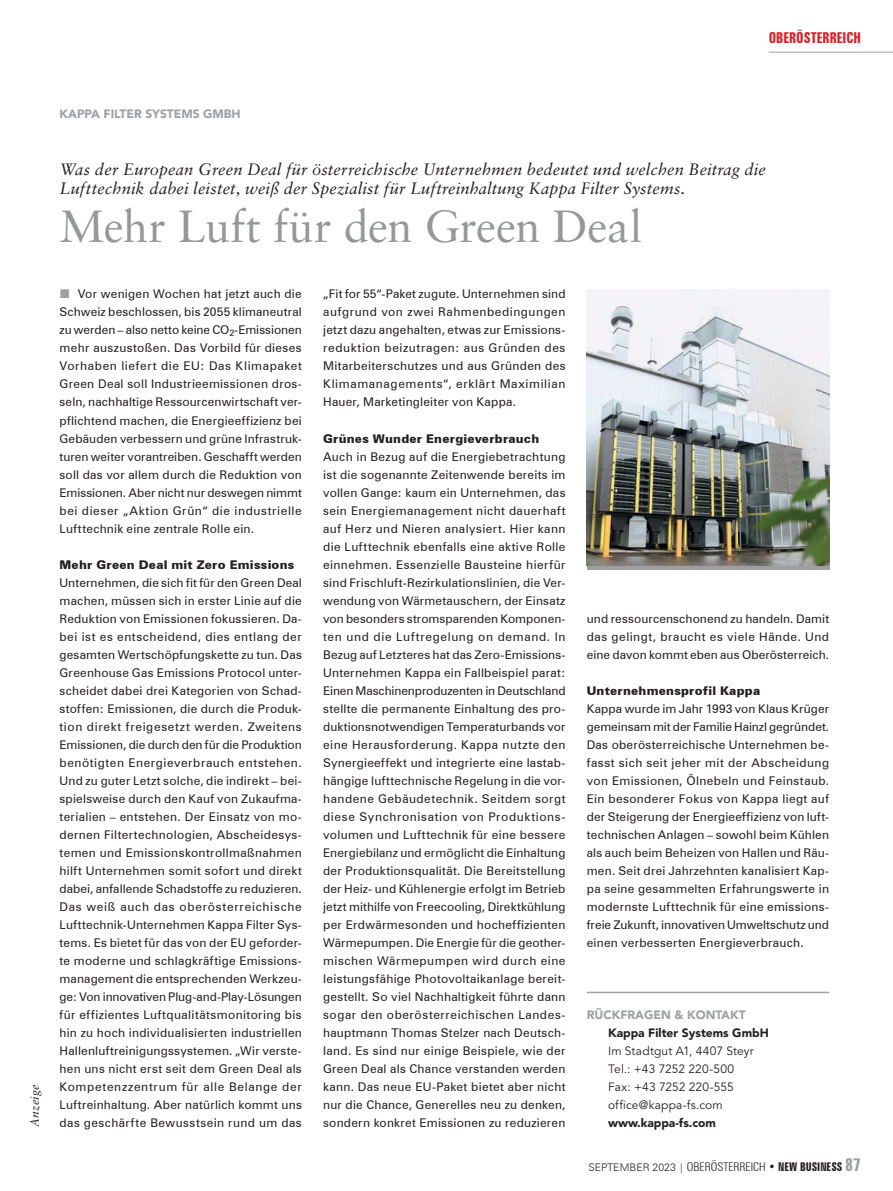
<style>
.page{position:relative;width:893px;height:1191px;background:#fff}
.page>*{position:absolute;margin:0;border:0;box-sizing:border-box;transform-origin:0 0}
.t1{font:45px "Sabon LT Std";letter-spacing:-.005em;color:#95979a}
.t2{font:italic 16.5px/19.5px "Sabon LT Std";letter-spacing:.01em;color:#231f20}
.t3{font:700 extra-condensed 15px "Zurich BT";color:#da2128}
.t4{font:12px/18px "Zurich BT";letter-spacing:.02em;color:#231f20;text-align:justify}
.t5{font:900 12px "Zurich BT";letter-spacing:.015em;color:#231f20}
.t6{font:12px/18px "Avenir LT Std";letter-spacing:.01em;color:#231f20}
.t7{font:900 12px "Avenir LT Std";color:#9d9fa2}
.t8{font:900 12px "Avenir LT Std";color:#231f20}
.t9{font:italic 12px "Sabon LT Std";letter-spacing:.02em;color:#231f20}
.t10{font:300 10.5px "Zurich BT";color:#231f20}
.s1{font-stretch:condensed;font-size:12px}
.s2{font-weight:700;font-stretch:extra-condensed;font-size:12px}
.s3{font-weight:700;font-stretch:extra-condensed;font-size:18px;color:#9d9fa2}
</style>
<div class="page">
<hr style="left:769px;top:52px;width:124px;height:1px;background:#9d9fa2">
<img style="left:587px;top:290px;width:242px;height:275px">
<hr style="left:587px;top:991px;width:242px;height:2px;background:#9d9fa2">
<p class="t3" style="left:769px;top:29px;width:94px">OBERÖSTERREICH</p>
<p class="t7" style="left:60px;top:107px;width:183px">KAPPA FILTER SYSTEMS GMBH</p>
<h2 class="t2" style="left:60px;top:159px;width:708px">Was der European Green Deal für österreichische Unternehmen bedeutet und welchen Beitrag die<br>Lufttechnik dabei leistet, weiß der Spezialist für Luftreinhaltung Kappa Filter Systems.</h2>
<h1 class="t1" style="left:60px;top:200px;width:584px">Mehr Luft für den Green Deal</h1>
<p class="t9" style="left:28px;top:1126px;width:44px;rotate:-90deg">Anzeige</p>
<p class="t4" style="left:60px;top:285px;width:244px;text-indent:18px">Vor wenigen Wochen hat jetzt auch die Schweiz beschlossen, bis 2055 klimaneutral zu werden – also netto keine CO<sub>2</sub>-Emissionen mehr auszustoßen. Das Vorbild für dieses Vorhaben liefert die EU: Das Klimapaket Green Deal soll Industrieemissionen dros&shy;seln, nachhaltige Ressourcenwirtschaft ver&shy;pflichtend machen, die Energieeffizienz bei Gebäuden verbessern und grüne Infrastruk&shy;turen weiter vorantreiben. Geschafft werden soll das vor allem durch die Reduktion von Emissionen. Aber nicht nur deswegen nimmt bei dieser „Aktion Grün“ die industrielle Lufttechnik eine zentrale Rolle ein.</p>
<p class="t5" style="left:60px;top:557px;width:236px">Mehr Green Deal mit Zero Emissions</p>
<p class="t4" style="left:60px;top:573px;width:244px">Unternehmen, die sich fit für den Green Deal machen, müssen sich in erster Linie auf die Reduktion von Emissionen fokussieren. Da&shy;bei ist es entscheidend, dies entlang der gesamten Wertschöpfungskette zu tun. Das Greenhouse Gas Emissions Protocol unter&shy;scheidet dabei drei Kategorien von Schad&shy;stoffen: Emissionen, die durch die Produk&shy;tion direkt freigesetzt werden. Zweitens Emissionen, die durch den für die Produk tion benötigten Energieverbrauch entstehen.<br>Und zu guter Letzt solche, die indirekt – bei&shy;spielsweise durch den Kauf von Zukaufma&shy;terialien – entstehen. Der Einsatz von mo&shy;dernen Filtertechnologien, Abscheidesys&shy;temen und Emissionskontrollmaßnahmen hilft Unternehmen somit sofort und direkt dabei, anfallende Schadstoffe zu reduzieren.<br>Das weiß auch das oberösterreichische Lufttechnik-Unternehmen Kappa Filter Sys&shy;tems. Es bietet für das von der EU geforder&shy;te moderne und schlagkräftige Emissions&shy;management die entsprechenden Werkzeu&shy;ge: Von innovativen Plug-and-Play-Lösungen für effizientes Luftqualitätsmonitoring bis hin zu hoch individualisierten industriellen Hallenluftreinigungssystemen. „Wir verste&shy;hen uns nicht erst seit dem Green Deal als Kompetenzzentrum für alle Belange der Luftreinhaltung. Aber natürlich kommt uns das geschärfte Bewusstsein rund um das</p>
<p class="t4" style="left:323px;top:285px;width:244px">„Fit for 55“-Paket zugute. Unternehmen sind aufgrund von zwei Rahmenbedingungen jetzt dazu angehalten, etwas zur Emissions&shy;reduktion beizutragen: aus Gründen des Mitarbeiterschutzes und aus Gründen des Klimamanagements“, erklärt Maximilian Hauer, Marketingleiter von Kappa.</p>
<p class="t5" style="left:323px;top:431px;width:218px">Grünes Wunder Energieverbrauch</p>
<p class="t4" style="left:323px;top:447px;width:244px">Auch in Bezug auf die Energiebetrachtung ist die sogenannte Zeitenwende bereits im vollen Gange: kaum ein Unternehmen, das sein Energiemanagement nicht dauerhaft auf Herz und Nieren analysiert. Hier kann die Lufttechnik ebenfalls eine aktive Rolle einnehmen. Essenzielle Bausteine hierfür sind Frischluft-Rezirkulationslinien, die Ver&shy;wendung von Wärmetauschern, der Einsatz von besonders stromsparenden Komponen&shy;ten und die Luftregelung on demand. In Bezug auf Letzteres hat das Zero-Emissions-Unternehmen Kappa ein Fallbeispiel parat:<br>Einen Maschinenproduzenten in Deutschland stellte die permanente Einhaltung des pro&shy;duktionsnotwendigen Temperaturbands vor eine Herausforderung. Kappa nutzte den Synergieeffekt und integrierte eine lastab&shy;hängige lufttechnische Regelung in die vor&shy;handene Gebäudetechnik. Seitdem sorgt diese Synchronisation von Produktions&shy;volumen und Lufttechnik für eine bessere Energiebilanz und ermöglicht die Einhaltung der Produktionsqualität. Die Bereitstellung der Heiz- und Kühlenergie erfolgt im Betrieb jetzt mithilfe von Freecooling, Direktkühlung per Erdwärmesonden und hocheffizienten Wärmepumpen. Die Energie für die geother&shy;mischen Wärmepumpen wird durch eine leistungsfähige Photovoltaikanlage bereit&shy;gestellt. So viel Nachhaltigkeit führte dann sogar den oberösterreichischen Landes&shy;hauptmann Thomas Stelzer nach Deutsch&shy;land. Es sind nur einige Beispiele, wie der Green Deal als Chance verstanden werden kann. Das neue EU-Paket bietet aber nicht nur die Chance, Generelles neu zu denken, sondern konkret Emissionen zu reduzieren</p>
<p class="t4" style="left:587px;top:609px;width:244px">und ressourcenschonend zu handeln. Damit das gelingt, braucht es viele Hände. Und eine davon kommt eben aus Oberösterreich.</p>
<p class="t5" style="left:587px;top:683px;width:175px">Unternehmensprofil Kappa</p>
<p class="t4" style="left:587px;top:699px;width:244px">Kappa wurde im Jahr 1993 von Klaus Krüger gemeinsam mit der Familie Hainzl gegründet.<br>Das oberösterreichische Unternehmen be&shy;fasst sich seit jeher mit der Abscheidung von Emissionen, Ölnebeln und Feinstaub.<br>Ein besonderer Fokus von Kappa liegt auf der Steigerung der Energieeffizienz von luft&shy;technischen Anlagen – sowohl beim Kühlen als auch beim Beheizen von Hallen und Räu&shy;men. Seit drei Jahrzehnten kanalisiert Kap&shy;pa seine gesammelten Erfahrungswerte in modernste Lufttechnik für eine emissions&shy;freie Zukunft, innovativen Umweltschutz und einen verbesserten Energieverbrauch.</p>
<p class="t7" style="left:587px;top:1007px;width:160px">RÜCKFRAGEN &amp; KONTAKT</p>
<p class="t8" style="left:608px;top:1025px;width:162px">Kappa Filter Systems GmbH</p>
<p class="t6" style="left:608px;top:1042px;width:147px">Im Stadtgut A1, 4407 Steyr<br>Tel.: +43 7252 220-500<br>Fax: +43 7252 220-555 office@kappa-fs.com</p>
<p class="t8" style="left:608px;top:1115px;width:109px">www.kappa-fs.com</p>
<p class="t10" style="left:588px;top:1160px;width:274px">SEPTEMBER 2023 | <span class="s1">OBERÖSTERREICH</span> <span class="s2">• NEW BUSINESS</span> <span class="s3">87</span></p>
</div>
